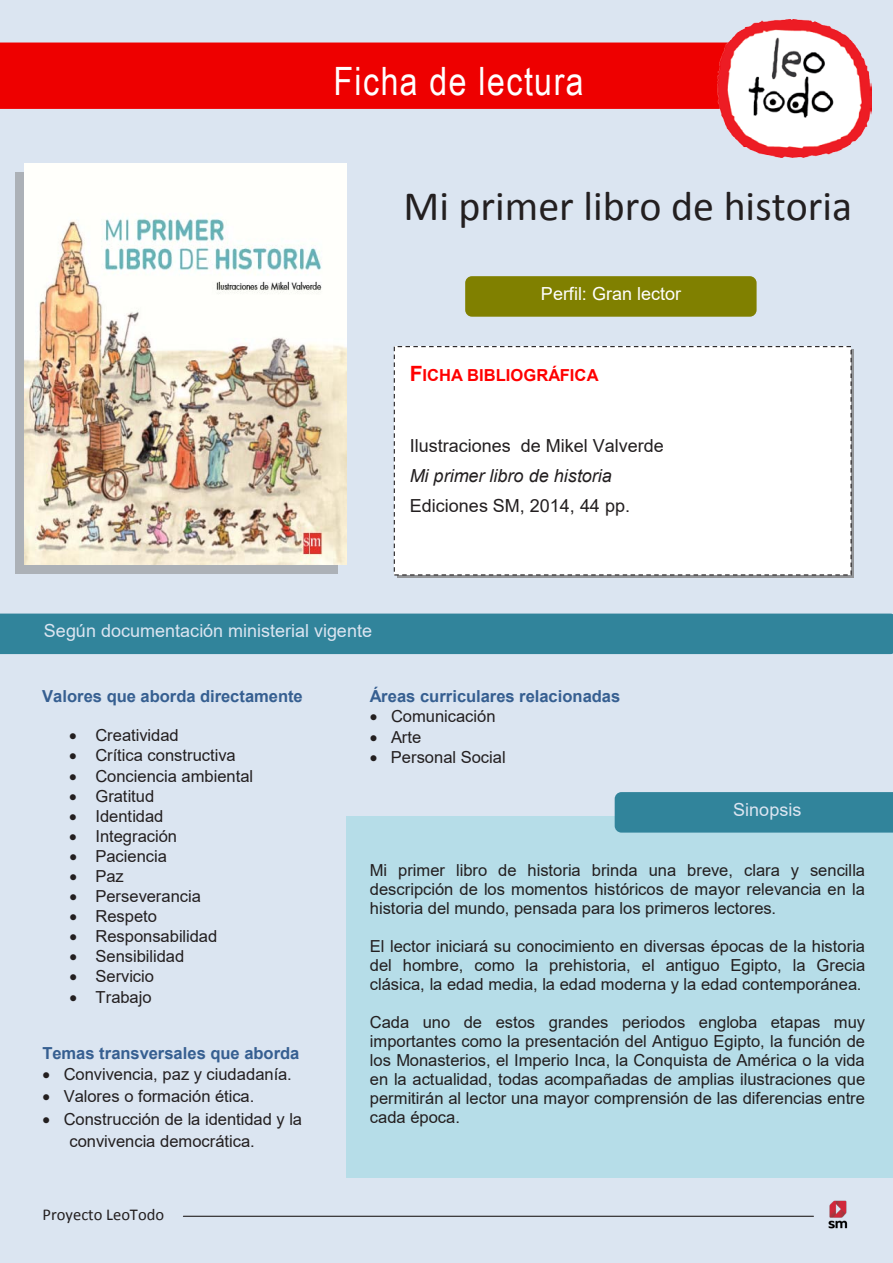
<style>
.page{position:relative;width:893px;height:1263px;background:#dbe5f1}
.page>*{position:absolute;margin:0;border:0;box-sizing:border-box;transform-origin:0 0}
.t1{font:42px "Calibri";color:#231f20}
.t2{font:39px "Arial Narrow";letter-spacing:.035em;color:#fff}
.t3{font:18px "Arial";letter-spacing:.005em;color:#231f20}
.t4{font:18px "Arial";letter-spacing:.005em;color:#dbe5f1}
.t5{font:italic 18px "Arial";color:#231f20}
.t6{font:18px "Arial";letter-spacing:.005em;color:#fff}
.t7{font:16.5px/18.9px "Arial";color:#231f20;text-align:justify}
.t8{font:700 16.5px "Arial";color:#365f91}
.t9{font:700 16.5px "Arial";letter-spacing:.005em;color:#f00}
.t10{font:16.5px "Calibri";color:#231f20}
.s1{font-size:21px}
</style>
<div class="page">
<hr style="left:183px;top:1216px;width:630px;height:1px;background:#231f20">
<img style="left:16px;top:172px;width:321px;height:401px">
<img style="left:25px;top:163px;width:321px;height:401px">
<div style="left:346px;top:817px;width:547px;height:361px;background:#b6dde8"></div>
<div style="left:394px;top:347px;width:457px;height:228px;background:#fff"></div>
<div style="left:394px;top:346px;width:458px;height:229px;border:1px dashed #231f20"></div>
<div style="left:465px;top:276px;width:292px;height:41px;background:#808000;border-radius:7px"></div>
<div style="left:615px;top:792px;width:278px;height:41px;background:#31849b"></div>
<div style="left:0;top:614px;width:893px;height:40px;background:#31849b"></div>
<div style="left:0;top:43px;width:718px;height:66px;background:#e00"></div>
<img style="left:718px;top:19px;width:154px;height:138px">
<div style="left:750px;top:118px;width:83px;height:16px;background:#fff"></div>
<img style="left:811px;top:1200px;width:37px;height:29px">
<h2 class="t2" style="left:334px;top:53px;width:252px">Ficha de lectura</h2>
<h1 class="t1" style="left:404px;top:180px;width:450px">Mi primer libro de historia</h1>
<p class="t6" style="left:541px;top:281px;width:142px">Perfil: Gran lector</p>
<p class="t9" style="left:410px;top:363px;width:190px"><span class="s1">F</span>ICHA BIBLIOGRÁFICA</p>
<p class="t3" style="left:410px;top:434px;width:256px">Ilustraciones de Mikel Valverde</p>
<p class="t5" style="left:410px;top:464px;width:204px">Mi primer libro de historia</p>
<p class="t3" style="left:410px;top:493px;width:222px">Ediciones SM, 2014, 44 pp.</p>
<p class="t4" style="left:44px;top:618px;width:330px">Según documentación ministerial vigente</p>
<p class="t8" style="left:42px;top:685px;width:262px">Valores que aborda directamente</p>
<p class="t7" style="left:69px;top:726px;width:111px">• Creatividad</p>
<p class="t7" style="left:69px;top:746px;width:168px">• Crítica constructiva</p>
<p class="t7" style="left:69px;top:766px;width:185px">• Conciencia ambiental</p>
<p class="t7" style="left:69px;top:786px;width:87px">• Gratitud</p>
<p class="t7" style="left:69px;top:806px;width:96px">• Identidad</p>
<p class="t7" style="left:69px;top:826px;width:109px">• Integración</p>
<p class="t7" style="left:69px;top:846px;width:99px">• Paciencia</p>
<p class="t7" style="left:69px;top:867px;width:56px">• Paz</p>
<p class="t7" style="left:69px;top:887px;width:133px">• Perseverancia</p>
<p class="t7" style="left:69px;top:907px;width:89px">• Respeto</p>
<p class="t7" style="left:69px;top:927px;width:149px">• Responsabilidad</p>
<p class="t7" style="left:69px;top:947px;width:116px">• Sensibilidad</p>
<p class="t7" style="left:69px;top:967px;width:86px">• Servicio</p>
<p class="t7" style="left:69px;top:987px;width:84px">• Trabajo</p>
<p class="t8" style="left:42px;top:1042px;width:259px">Temas transversales que aborda</p>
<p class="t7" style="left:42px;top:1064px;width:251px">• Convivencia, paz y ciudadanía.</p>
<p class="t7" style="left:42px;top:1087px;width:213px">• Valores o formación ética.</p>
<p class="t7" style="left:69px;top:1109px;width:234px;line-height:21.8px;text-indent:-27px">• Construcción de la identidad y la convivencia democrática.</p>
<p class="t10" style="left:42px;top:1204px;width:123px">Proyecto LeoTodo</p>
<p class="t8" style="left:370px;top:685px;width:252px">Áreas curriculares relacionadas</p>
<p class="t7" style="left:370px;top:707px;width:127px">• Comunicación</p>
<p class="t7" style="left:370px;top:727px;width:53px">• Arte</p>
<p class="t7" style="left:370px;top:747px;width:137px">• Personal Social</p>
<p class="t4" style="left:733px;top:797px;width:70px">Sinopsis</p>
<p class="t7" style="left:370px;top:860px;width:497px">Mi primer libro de historia brinda una breve, clara y sencilla descripción de los momentos históricos de mayor relevancia en la historia del mundo, pensada para los primeros lectores.</p>
<p class="t7" style="left:370px;top:936px;width:497px">El lector iniciará su conocimiento en diversas épocas de la historia del hombre, como la prehistoria, el antiguo Egipto, la Grecia clásica, la edad media, la edad moderna y la edad contemporánea.</p>
<p class="t7" style="left:370px;top:1012px;width:497px">Cada uno de estos grandes periodos engloba etapas muy importantes como la presentación del Antiguo Egipto, la función de los Monasterios, el Imperio Inca, la Conquista de América o la vida en la actualidad, todas acompañadas de amplias ilustraciones que permitirán al lector una mayor comprensión de las diferencias entre cada época.</p>
</div>
